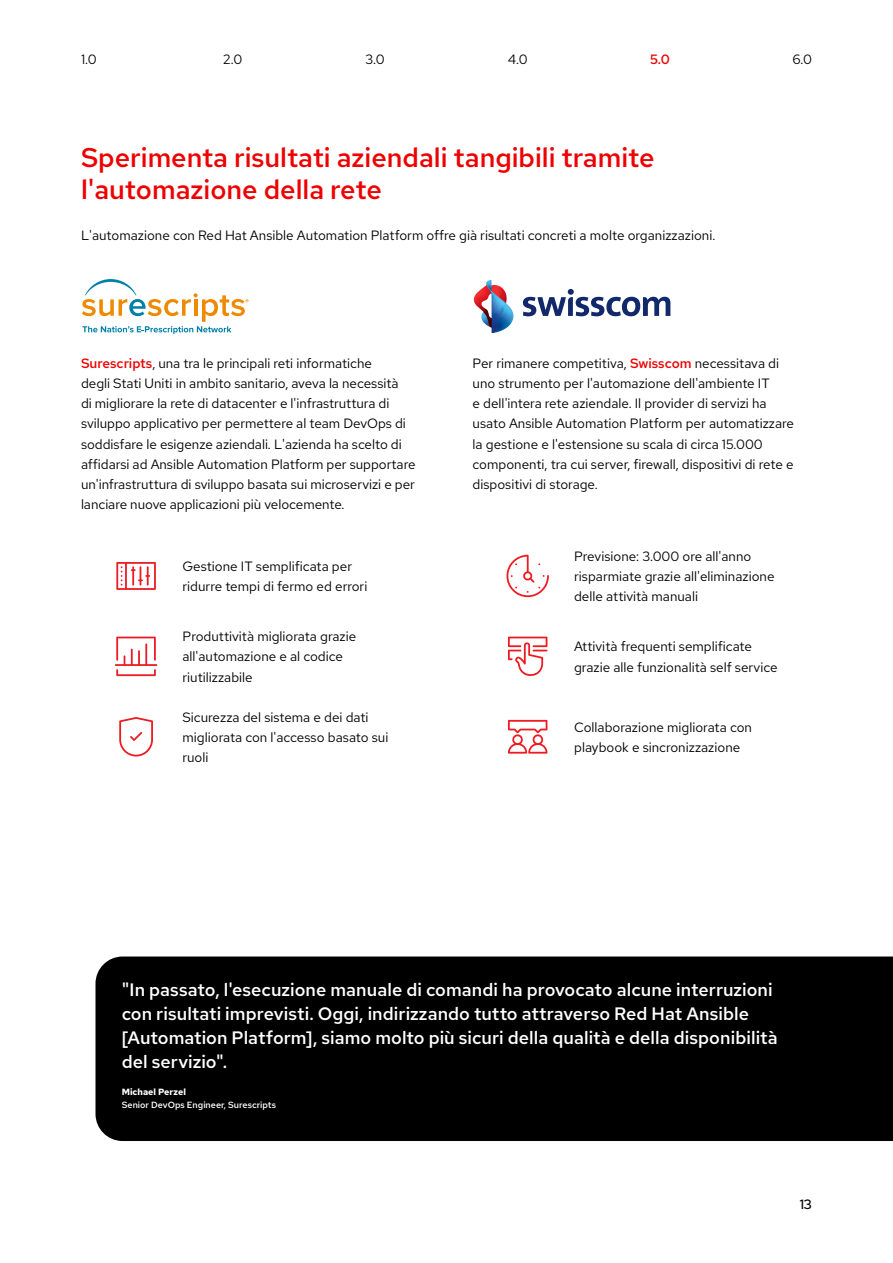
<style>
.page{position:relative;width:893px;height:1263px;background:#fff}
.page>*{position:absolute;margin:0;border:0;box-sizing:border-box;transform-origin:0 0}
.t1{font:500 27px/32.4px "Red Hat Text";color:#e00}
.t2{font:500 18px/24px "Red Hat Text";letter-spacing:.005em;color:#fff}
.t3{font:13.5px/20.2px "Red Hat Text";color:#000}
.t4{font:500 13.5px "Red Hat Text";color:#e00}
.t5{font:500 13.5px "Red Hat Display";color:#000}
.t6{font:500 9px "Red Hat Text";color:#fff}
.t7{font:700 9px "Red Hat Text";color:#fff}
.s1{font-weight:500;color:#e00}
</style>
<div class="page">
<svg style="left:82px;top:279px;width:167px;height:55px"></svg>
<svg style="left:116px;top:562px;width:40px;height:28px"></svg>
<svg style="left:115px;top:637px;width:43px;height:39px"></svg>
<svg style="left:119px;top:717px;width:34px;height:39px"></svg>
<svg style="left:474px;top:280px;width:39px;height:53px"></svg>
<svg style="left:523px;top:289px;width:147px;height:27px"></svg>
<svg style="left:506px;top:555px;width:43px;height:42px"></svg>
<svg style="left:508px;top:637px;width:40px;height:39px"></svg>
<svg style="left:508px;top:720px;width:39px;height:34px"></svg>
<div style="left:96px;top:956px;width:797px;height:185px;background:#000"></div>
<p class="t3" style="left:81px;top:49px;width:17px">1.0</p>
<p class="t3" style="left:223px;top:49px;width:20px">2.0</p>
<p class="t3" style="left:366px;top:49px;width:21px">3.0</p>
<p class="t3" style="left:508px;top:49px;width:21px">4.0</p>
<p class="t4" style="left:650px;top:50px;width:21px">5.0</p>
<p class="t3" style="left:792px;top:49px;width:21px">6.0</p>
<h1 class="t1" style="left:81px;top:141px;width:575px">Sperimenta risultati aziendali tangibili tramite l'automazione della rete</h1>
<p class="t3" style="left:81px;top:224px;width:636px">L'automazione con Red Hat Ansible Automation Platform offre già risultati concreti a molte organizzazioni.</p>
<p class="t3" style="left:81px;top:352px;width:336px"><span class="s1">Surescripts</span>, una tra le principali reti informatiche<br>degli Stati Uniti in ambito sanitario, aveva la necessità<br>di migliorare la rete di datacenter e l'infrastruttura di sviluppo applicativo per permettere al team DevOps di soddisfare le esigenze aziendali. L'azienda ha scelto di affidarsi ad Ansible Automation Platform per supportare un'infrastruttura di sviluppo basata sui microservizi e per lanciare nuove applicazioni più velocemente.</p>
<p class="t3" style="left:183px;top:556px;width:186px">Gestione IT semplificata per ridurre tempi di fermo ed errori</p>
<p class="t3" style="left:183px;top:626px;width:175px">Produttività migliorata grazie all'automazione e al codice riutilizzabile</p>
<p class="t3" style="left:183px;top:706px;width:207px">Sicurezza del sistema e dei dati migliorata con l'accesso basato sui ruoli</p>
<p class="t3" style="left:473px;top:352px;width:323px">Per rimanere competitiva, <span class="s1">Swisscom</span> necessitava di uno strumento per l'automazione dell'ambiente IT<br>e dell'intera rete aziendale. Il provider di servizi ha usato Ansible Automation Platform per automatizzare la gestione e l'estensione su scala di circa 15.000 componenti, tra cui server, firewall, dispositivi di rete e dispositivi di storage.</p>
<p class="t3" style="left:574px;top:546px;width:202px">Previsione: 3.000 ore all'anno risparmiate grazie all'eliminazione delle attività manuali</p>
<p class="t3" style="left:574px;top:636px;width:205px">Attività frequenti semplificate grazie alle funzionalità self service</p>
<p class="t3" style="left:574px;top:717px;width:179px">Collaborazione migliorata con playbook e sincronizzazione</p>
<p class="t2" style="left:122px;top:977px;width:657px">"In passato, l'esecuzione manuale di comandi ha provocato alcune interruzioni con risultati imprevisti. Oggi, indirizzando tutto attraverso Red Hat Ansible [Automation Platform], siamo molto più sicuri della qualità e della disponibilità del servizio".</p>
<p class="t7" style="left:122px;top:1086px;width:66px">Michael Perzel</p>
<p class="t6" style="left:122px;top:1099px;width:156px">Senior DevOps Engineer, Surescripts</p>
<p class="t5" style="left:800px;top:1196px;width:14px">13</p>
</div>
